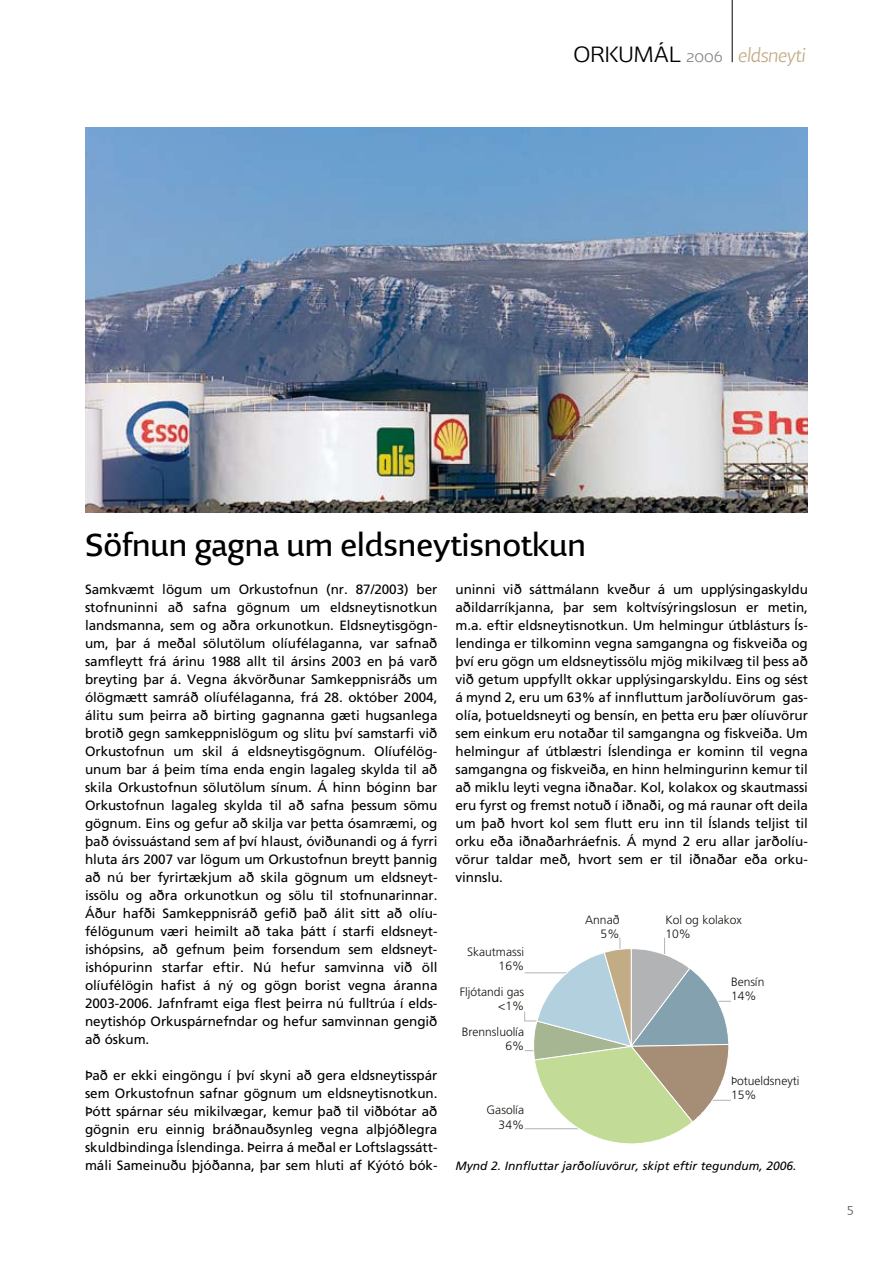
<style>
.page{position:relative;width:893px;height:1263px;background:#fff}
.page>*{position:absolute;margin:0;border:0;box-sizing:border-box;transform-origin:0 0}
.t1{font:30px "Andrew Samuels Os F";color:#000}
.t2{font:italic 18px "Andrew Samuels Os F Light";letter-spacing:-.02em;color:#c2ac85}
.t3{font:13.5px/18px "Frutiger";letter-spacing:-.005em;color:#000;text-align:justify}
.t4{font:300 12.15px/14.5px "Frutiger";color:#12150d;text-align:right}
.t5{font:italic 12px "Frutiger";color:#000}
.t6{font:12px "Andrew Samuels Os F Light";color:#565757}
.s1{font-style:normal;font-size:21px;color:#000}
.s2{font-style:normal;font-size:15px;color:#868889}
</style>
<div class="page">
<hr style="left:732px;top:0;width:1px;height:62px;background:#000">
<img style="left:85px;top:128px;width:723px;height:384px">
<svg style="left:524px;top:937px;width:207px;height:207px"></svg>
<h2 class="t2" style="left:573px;top:44px;width:234px"><span class="s1">ORKUMÁL</span> <span class="s2">2006</span> eldsneyti</h2>
<h1 class="t1" style="left:85px;top:525px;width:502px">Söfnun gagna um eldsneytisnotkun</h1>
<p class="t3" style="left:85px;top:580px;width:354px">Samkvæmt lögum um Orkustofnun (nr. 87/2003) ber stofnuninni að safna gögnum um eldsneytisnotkun landsmanna, sem og aðra orkunotkun. Eldsneytisgögn&shy;um, þar á meðal sölutölum olíufélaganna, var safnað samfleytt frá árinu 1988 allt til ársins 2003 en þá varð breyting þar á. Vegna ákvörðunar Samkeppnisráðs um ólögmætt samráð olíufélaganna, frá 28. október 2004, álitu sum þeirra að birting gagnanna gæti hugsanlega brotið gegn samkeppnislögum og slitu því samstarfi við Orkustofnun um skil á eldsneytisgögnum. Olíufélög&shy;unum bar á þeim tíma enda engin lagaleg skylda til að skila Orkustofnun sölutölum sínum. Á hinn bóginn bar Orkustofnun lagaleg skylda til að safna þessum sömu gögnum. Eins og gefur að skilja var þetta ósamræmi, og það óvissuástand sem af því hlaust, óviðunandi og á fyrri hluta árs 2007 var lögum um Orkustofnun breytt þannig að nú ber fyrirtækjum að skila gögnum um eldsneyt&shy;issölu og aðra orkunotkun og sölu til stofnunarinnar.<br>Áður hafði Samkeppnisráð gefið það álit sitt að olíu&shy;félögunum væri heimilt að taka þátt í starfi eldsneyt&shy;ishópsins, að gefnum þeim forsendum sem eldsneyt&shy;ishópurinn starfar eftir. Nú hefur samvinna við öll olíufélögin hafist á ný og gögn borist vegna áranna 2003-2006. Jafnframt eiga flest þeirra nú fulltrúa í elds&shy;neytishóp Orkuspárnefndar og hefur samvinnan gengið að óskum.</p>
<p class="t3" style="left:85px;top:1066px;width:354px">Það er ekki eingöngu í því skyni að gera eldsneytisspár sem Orkustofnun safnar gögnum um eldsneytisnotkun.<br>Þótt spárnar séu mikilvægar, kemur það til viðbótar að gögnin eru einnig bráðnauðsynleg vegna alþjóðlegra skuldbindinga Íslendinga. Þeirra á meðal er Loftslagssátt&shy;máli Sameinuðu þjóðanna, þar sem hluti af Kýótó bók-</p>
<p class="t3" style="left:455px;top:580px;width:354px">uninni við sáttmálann kveður á um upplýsingaskyldu aðildarríkjanna, þar sem koltvísýringslosun er metin, m.a. eftir eldsneytisnotkun. Um helmingur útblásturs Ís&shy;lendinga er tilkominn vegna samgangna og fiskveiða og því eru gögn um eldsneytissölu mjög mikilvæg til þess að við getum uppfyllt okkar upplýsingarskyldu. Eins og sést á mynd 2, eru um 63% af innfluttum jarðolíuvörum gas&shy;olía, þotueldsneyti og bensín, en þetta eru þær olíuvörur sem einkum eru notaðar til samgangna og fiskveiða. Um helmingur af útblæstri Íslendinga er kominn til vegna samgangna og fiskveiða, en hinn helmingurinn kemur til að miklu leyti vegna iðnaðar. Kol, kolakox og skautmassi eru fyrst og fremst notuð í iðnaði, og má raunar oft deila um það hvort kol sem flutt eru inn til Íslands teljist til orku eða iðnaðarhráefnis. Á mynd 2 eru allar jarðolíu&shy;vörur taldar með, hvort sem er til iðnaðar eða orku&shy;vinnslu.</p>
<p class="t4" style="left:467px;top:944px;width:59px">Skautmassi<br>16%</p>
<p class="t4" style="left:460px;top:984px;width:66px">Fljótandi gas &lt;1%</p>
<p class="t4" style="left:462px;top:1024px;width:64px">Brennsluolía<br>6%</p>
<p class="t4" style="left:487px;top:1103px;width:39px">Gasolía<br>34%</p>
<p class="t4" style="left:585px;top:912px;width:36px">Annað<br>5%</p>
<p class="t4" style="left:665px;top:912px;width:78px;text-align:left">Kol og kolakox<br>10%</p>
<p class="t4" style="left:731px;top:974px;width:35px;text-align:left">Bensín<br>14%</p>
<p class="t4" style="left:731px;top:1073px;width:70px;text-align:left">Þotueldsneyti<br>15%</p>
<p class="t5" style="left:455px;top:1159px;width:343px">Mynd 2. Innfluttar jarðolíuvörur, skipt eftir tegundum, 2006.</p>
<p class="t6" style="left:847px;top:1201px;width:8px">5</p>
</div>
